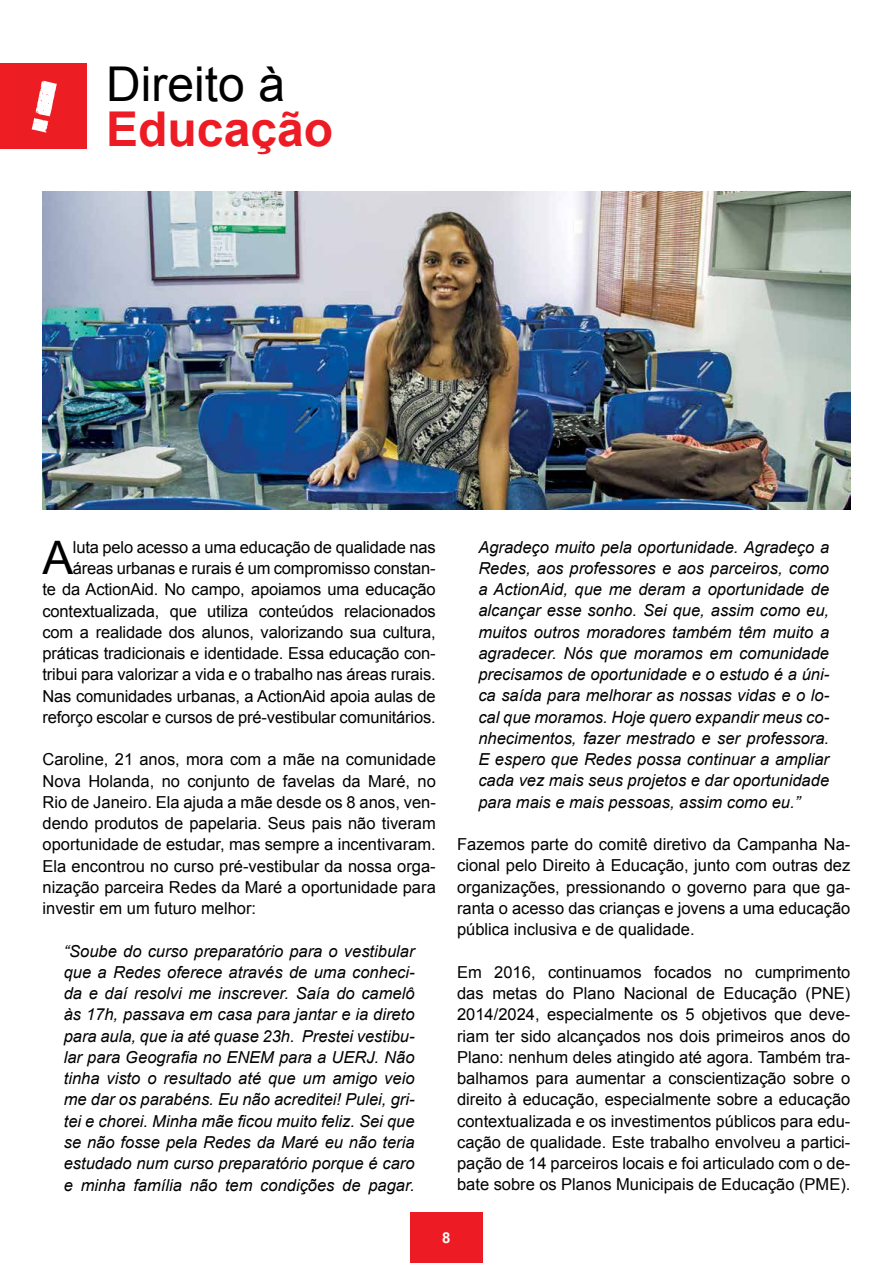
<style>
.page{position:relative;width:893px;height:1263px;background:#fff}
.page>*{position:absolute;margin:0;border:0;box-sizing:border-box;transform-origin:0 0}
.t1{font:48px "Arial";color:#000}
.t2{font:700 48px "Arial";color:#ed1b23}
.t3{font:46.2px "Arial";color:#000}
.t4{font:16.5px/21.3px "Arial";letter-spacing:-.01em;color:#000;text-align:justify}
.t5{font:italic 16.5px/21.3px "Arial";color:#000;text-align:justify}
.t6{font:700 15px "Arial";color:#fff}
</style>
<div class="page">
<div style="left:410px;top:1212px;width:72px;height:51px;background:#ed1b23"></div>
<img style="left:43px;top:191px;width:807px;height:318px">
<div style="left:0;top:64px;width:87px;height:85px;background:#ed1b23"></div>
<svg style="left:32px;top:81px;width:25px;height:52px"></svg>
<h1 class="t1" style="left:106px;top:53px;width:180px">Direito à</h1>
<h1 class="t2" style="left:106px;top:97px;width:228px">Educação</h1>
<h2 class="t3" style="left:43px;top:528px;width:32px">A</h2>
<p class="t4" style="left:43px;top:536px;width:395px;text-align:right">luta pelo acesso a uma educação de qualidade nas áreas urbanas e rurais é um compromisso constan-<br>te da ActionAid. No campo, apoiamos uma educação contextualizada, que utiliza conteúdos relacionados com a realidade dos alunos, valorizando sua cultura, práticas tradicionais e identidade. Essa educação con&shy;tribui para valorizar a vida e o trabalho nas áreas rurais.<br>Nas comunidades urbanas, a ActionAid apoia aulas de reforço escolar e cursos de pré-vestibular comunitários.</p>
<p class="t4" style="left:43px;top:749px;width:395px">Caroline, 21 anos, mora com a mãe na comunidade Nova Holanda, no conjunto de favelas da Maré, no Rio de Janeiro. Ela ajuda a mãe desde os 8 anos, ven&shy;dendo produtos de papelaria. Seus pais não tiveram oportunidade de estudar, mas sempre a incentivaram.<br>Ela encontrou no curso pré-vestibular da nossa orga&shy;nização parceira Redes da Maré a oportunidade para investir em um futuro melhor:</p>
<p class="t5" style="left:64px;top:940px;width:352px">“Soube do curso preparatório para o vestibular que a Redes oferece através de uma conheci&shy;da e daí resolvi me inscrever. Saía do camelô às 17h, passava em casa para jantar e ia direto para aula, que ia até quase 23h. Prestei vestibu&shy;lar para Geografia no ENEM para a UERJ. Não tinha visto o resultado até que um amigo veio me dar os parabéns. Eu não acreditei! Pulei, gri&shy;tei e chorei. Minha mãe ficou muito feliz. Sei que se não fosse pela Redes da Maré eu não teria estudado num curso preparatório porque é caro e minha família não tem condições de pagar.</p>
<p class="t5" style="left:478px;top:536px;width:352px">Agradeço muito pela oportunidade. Agradeço a Redes, aos professores e aos parceiros, como a ActionAid, que me deram a oportunidade de alcançar esse sonho. Sei que, assim como eu, muitos outros moradores também têm muito a agradecer. Nós que moramos em comunidade precisamos de oportunidade e o estudo é a úni&shy;ca saída para melhorar as nossas vidas e o lo&shy;cal que moramos. Hoje quero expandir meus co&shy;nhecimentos, fazer mestrado e ser professora.<br>E espero que Redes possa continuar a ampliar cada vez mais seus projetos e dar oportunidade para mais e mais pessoas, assim como eu.”</p>
<p class="t4" style="left:457px;top:834px;width:395px">Fazemos parte do comitê diretivo da Campanha Na&shy;cional pelo Direito à Educação, junto com outras dez organizações, pressionando o governo para que ga&shy;ranta o acesso das crianças e jovens a uma educação pública inclusiva e de qualidade.</p>
<p class="t4" style="left:457px;top:961px;width:395px">Em 2016, continuamos focados no cumprimento das metas do Plano Nacional de Educação (PNE)<br>2014/2024, especialmente os 5 objetivos que deve&shy;riam ter sido alcançados nos dois primeiros anos do Plano: nenhum deles atingido até agora. Também tra&shy;balhamos para aumentar a conscientização sobre o direito à educação, especialmente sobre a educação contextualizada e os investimentos públicos para edu&shy;cação de qualidade. Este trabalho envolveu a partici&shy;pação de 14 parceiros locais e foi articulado com o de&shy;bate sobre os Planos Municipais de Educação (PME).</p>
<p class="t6" style="left:442px;top:1228px;width:10px">8</p>
</div>
